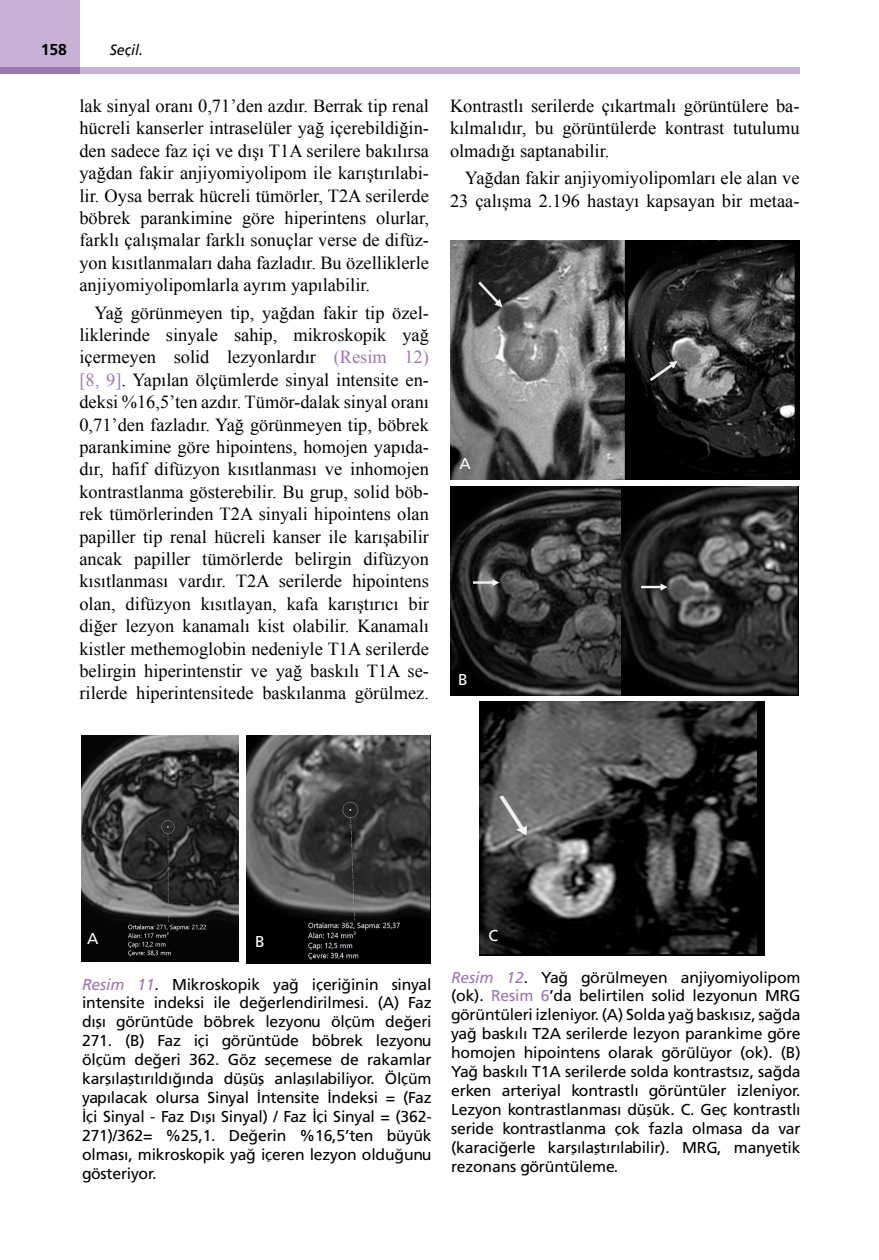
<style>
.page{position:relative;width:879px;height:1260px;background:#fff}
.page>*{position:absolute;margin:0;border:0;box-sizing:border-box;transform-origin:0 0}
.YAZI{font:18.38px/22.4px "Times New Roman";color:#000;text-align:justify}
.RESİM-ALTI{font:15.75px/18.9px "Frutiger Normal Tr";letter-spacing:-.01em;color:#000;text-align:justify}
.RESİM-ALTI-2{font:15.75px "Frutiger Normal Tr";color:#fff}
.t1{font:15.75px "Frutiger Bold Tr";color:#000}
.t2{font:14.88px "Frutiger Italic Tr";color:#000;scale:.96 1}
.s1{color:#9e76b3}
.s2{font-family:"Frutiger Italic Tr";color:#9e76b3}
</style>
<div class="page">
<div style="left:79px;top:67px;width:720px;height:7px;background:#c7b2d5"></div>
<div style="left:0;top:0;width:79px;height:74px;background:#c7b2d5"></div>
<div style="left:0;top:67px;width:79px;height:7px;background:#9e76b3"></div>
<img style="left:81px;top:736px;width:158px;height:226px">
<img style="left:246px;top:736px;width:184px;height:227px">
<img style="left:450px;top:241px;width:349px;height:238px">
<img style="left:450px;top:486px;width:348px;height:209px">
<img style="left:479px;top:702px;width:285px;height:253px">
<p class="t1" style="left:41px;top:40px;width:28px">158</p>
<p class="t2" style="left:110px;top:41px;width:36px">Seçil.</p>
<p class="YAZI" style="left:79px;top:94px;width:351px">lak sinyal oranı 0,71’den azdır. Berrak tip renal hücreli kanserler intraselüler yağ içerebildiğin&shy;den sadece faz içi ve dışı T1A serilere bakılırsa yağdan fakir anjiyomiyolipom ile karıştırılabi&shy;lir. Oysa berrak hücreli tümörler, T2A serilerde böbrek parankimine göre hiperintens olurlar, farklı çalışmalar farklı sonuçlar verse de difüz&shy;yon kısıtlanmaları daha fazladır. Bu özelliklerle anjiyomiyolipomlarla ayrım yapılabilir.</p>
<p class="YAZI" style="left:79px;top:301px;width:351px;text-indent:15px">Yağ görünmeyen tip, yağdan fakir tip özel&shy;liklerinde sinyale sahip, mikroskopik yağ içermeyen solid lezyonlardır <span class="s1">(Resim 12) [8, 9]</span>. Yapılan ölçümlerde sinyal intensite en&shy;deksi %16,5’ten azdır. Tümör-dalak sinyal oranı 0,71’den fazladır. Yağ görünmeyen tip, böbrek parankimine göre hipointens, homojen yapıda&shy;dır, hafif difüzyon kısıtlanması ve inhomojen kontrastlanma gösterebilir. Bu grup, solid böb&shy;rek tümörlerinden T2A sinyali hipointens olan papiller tip renal hücreli kanser ile karışabilir ancak papiller tümörlerde belirgin difüzyon kısıtlanması vardır. T2A serilerde hipointens olan, difüzyon kısıtlayan, kafa karıştırıcı bir diğer lezyon kanamalı kist olabilir. Kanamalı kistler methemoglobin nedeniyle T1A serilerde belirgin hiperintenstir ve yağ baskılı T1A se&shy;rilerde hiperintensitede baskılanma görülmez.</p>
<p class="YAZI" style="left:450px;top:94px;width:351px">Kontrastlı serilerde çıkartmalı görüntülere ba&shy;kılmalıdır, bu görüntülerde kontrast tutulumu olmadığı saptanabilir.</p>
<p class="YAZI" style="left:450px;top:166px;width:351px;text-align:right">Yağdan fakir anjiyomiyolipomları ele alan ve<br>23 çalışma 2.196 hastayı kapsayan bir metaa-</p>
<p class="RESİM-ALTI-2" style="left:459px;top:454px;width:13px">A</p>
<p class="RESİM-ALTI-2" style="left:458px;top:670px;width:11px">B</p>
<p class="RESİM-ALTI-2" style="left:87px;top:929px;width:13px">A</p>
<p class="RESİM-ALTI-2" style="left:255px;top:932px;width:11px">B</p>
<p class="RESİM-ALTI" style="left:82px;top:975px;width:351px"><span class="s2">Resim 11</span>. Mikroskopik yağ içeriğinin sinyal intensite indeksi ile değerlendirilmesi. (A) Faz dışı görüntüde böbrek lezyonu ölçüm değeri 271. (B) Faz içi görüntüde böbrek lezyonu ölçüm değeri 362. Göz seçemese de rakamlar karşılaştırıldığında düşüş anlaşılabiliyor. Ölçüm yapılacak olursa Sinyal İntensite İndeksi = (Faz İçi Sinyal - Faz Dışı Sinyal) / Faz İçi Sinyal = (362- 271)/362= %25,1. Değerin %16,5’ten büyük olması, mikroskopik yağ içeren lezyon olduğunu gösteriyor.</p>
<p class="RESİM-ALTI-2" style="left:488px;top:926px;width:11px">C</p>
<p class="RESİM-ALTI" style="left:451px;top:968px;width:351px"><span class="s2">Resim 12</span>. Yağ görülmeyen anjiyomiyolipom (ok). <span class="s1">Resim 6</span>’da belirtilen solid lezyonun MRG görüntüleri izleniyor. (A) Solda yağ baskısız, sağda yağ baskılı T2A serilerde lezyon parankime göre homojen hipointens olarak görülüyor (ok). (B)<br>Yağ baskılı T1A serilerde solda kontrastsız, sağda erken arteriyal kontrastlı görüntüler izleniyor.<br>Lezyon kontrastlanması düşük. C. Geç kontrastlı seride kontrastlanma çok fazla olmasa da var (karaciğerle karşılaştırılabilir). MRG, manyetik rezonans görüntüleme.</p>
</div>
